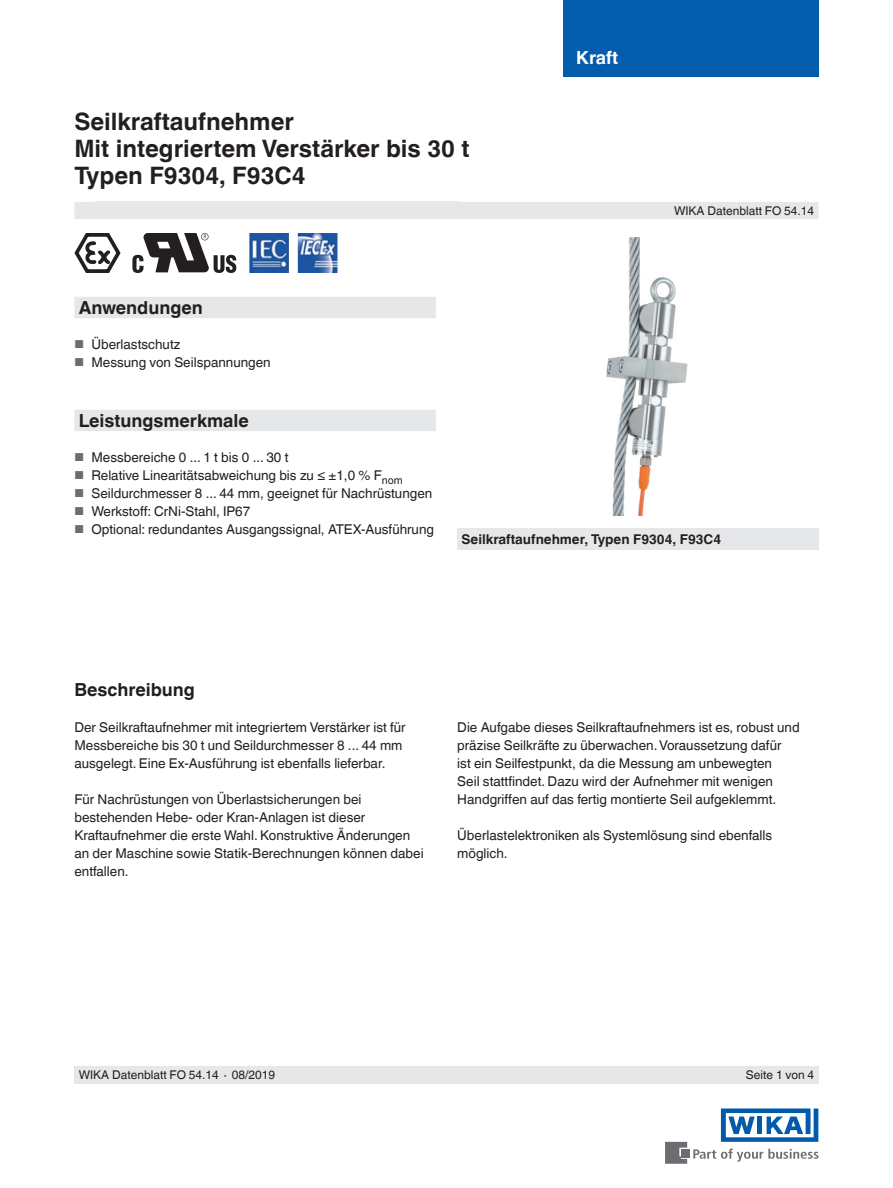
<style>
.page{position:relative;width:893px;height:1188px;background:#fff}
.page>*{position:absolute;margin:0;border:0;box-sizing:border-box;transform-origin:0 0}
.t1{font:700 24px/27px "Helvetica World";color:#231f20}
.t2{font:700 18px "Helvetica World";color:#231f20}
.t3{font:700 18px "Helvetica World";color:#fff}
.t4{font:13.5px/18px "Helvetica World";color:#231f20}
.t5{font:700 13.5px "Helvetica World";color:#231f20}
.t6{font:12px "Helvetica World";color:#231f20}
.s1{font-size:11.55px;color:#6c6d70}
</style>
<div class="page">
<svg style="left:693px;top:1149px;width:126px;height:13px"></svg>
<div style="left:682px;top:1150px;width:8px;height:8px;background:#6c6d70"></div>
<svg style="left:665px;top:1142px;width:22px;height:22px"></svg>
<svg style="left:721px;top:1108px;width:97px;height:34px"></svg>
<div style="left:563px;top:0;width:256px;height:77px;background:#035cac"></div>
<div style="left:74px;top:202px;width:745px;height:17px;background:#e6e7e9"></div>
<div style="left:96px;top:202px;width:363px;height:17px;background:#e6e7e9"></div>
<div style="left:74px;top:1066px;width:745px;height:18px;background:#e6e7e9"></div>
<svg style="left:74px;top:297px;width:362px;height:134px"></svg>
<div style="left:457px;top:529px;width:362px;height:21px;background:#e6e7e9"></div>
<svg style="left:74px;top:233px;width:47px;height:40px"></svg>
<svg style="left:132px;top:233px;width:104px;height:40px"></svg>
<img style="left:606px;top:237px;width:82px;height:278px">
<img style="left:249px;top:233px;width:88px;height:40px">
<h1 class="t1" style="left:74px;top:108px;width:397px">Seilkraftaufnehmer<br>Mit integriertem Verstärker bis 30 t<br>Typen F9304, F93C4</h1>
<h2 class="t2" style="left:79px;top:297px;width:126px">Anwendungen</h2>
<p class="t4" style="left:74px;top:336px;width:108px"><span class="s1">■</span> Überlastschutz</p>
<p class="t4" style="left:74px;top:354px;width:198px"><span class="s1">■</span> Messung von Seilspannungen</p>
<h2 class="t3" style="left:576px;top:47px;width:44px">Kraft</h2>
<p class="t6" style="left:674px;top:204px;width:142px">WIKA Datenblatt FO 54.14</p>
<h2 class="t2" style="left:79px;top:410px;width:172px">Leistungsmerkmale</h2>
<p class="t4" style="left:74px;top:448px;width:216px"><span class="s1">■</span> Messbereiche 0 ... 1 t bis 0 ... 30 t</p>
<p class="t4" style="left:74px;top:466px;width:330px"><span class="s1">■</span> Relative Linearitätsabweichung bis zu ≤ ±1,0 % F<sub>nom</sub></p>
<p class="t4" style="left:74px;top:484px;width:359px"><span class="s1">■</span> Seildurchmesser 8 ... 44 mm, geeignet für Nachrüstungen</p>
<p class="t4" style="left:74px;top:502px;width:177px"><span class="s1">■</span> Werkstoff: CrNi-Stahl, IP67</p>
<p class="t4" style="left:74px;top:520px;width:361px"><span class="s1">■</span> Optional: redundantes Ausgangssignal, ATEX-Ausführung</p>
<p class="t5" style="left:462px;top:532px;width:261px">Seilkraftaufnehmer, Typen F9304, F93C4</p>
<h2 class="t2" style="left:74px;top:679px;width:122px">Beschreibung</h2>
<p class="t4" style="left:74px;top:719px;width:333px">Der Seilkraftaufnehmer mit integriertem Verstärker ist für<br>Messbereiche bis 30 t und Seildurchmesser 8 ... 44 mm ausgelegt. Eine Ex-Ausführung ist ebenfalls lieferbar.</p>
<p class="t4" style="left:74px;top:791px;width:351px">Für Nachrüstungen von Überlastsicherungen bei bestehenden Hebe- oder Kran-Anlagen ist dieser Kraftaufnehmer die erste Wahl. Konstruktive Änderungen an der Maschine sowie Statik-Berechnungen können dabei entfallen.</p>
<p class="t4" style="left:457px;top:719px;width:344px">Die Aufgabe dieses Seilkraftaufnehmers ist es, robust und präzise Seilkräfte zu überwachen. Voraussetzung dafür<br>ist ein Seilfestpunkt, da die Messung am unbewegten<br>Seil stattfindet. Dazu wird der Aufnehmer mit wenigen Handgriffen auf das fertig montierte Seil aufgeklemmt.</p>
<p class="t4" style="left:457px;top:827px;width:316px">Überlastelektroniken als Systemlösung sind ebenfalls möglich.</p>
<p class="t6" style="left:79px;top:1068px;width:198px">WIKA Datenblatt FO 54.14 ∙ 08/2019</p>
<p class="t6" style="left:746px;top:1068px;width:70px">Seite 1 von 4</p>
</div>
